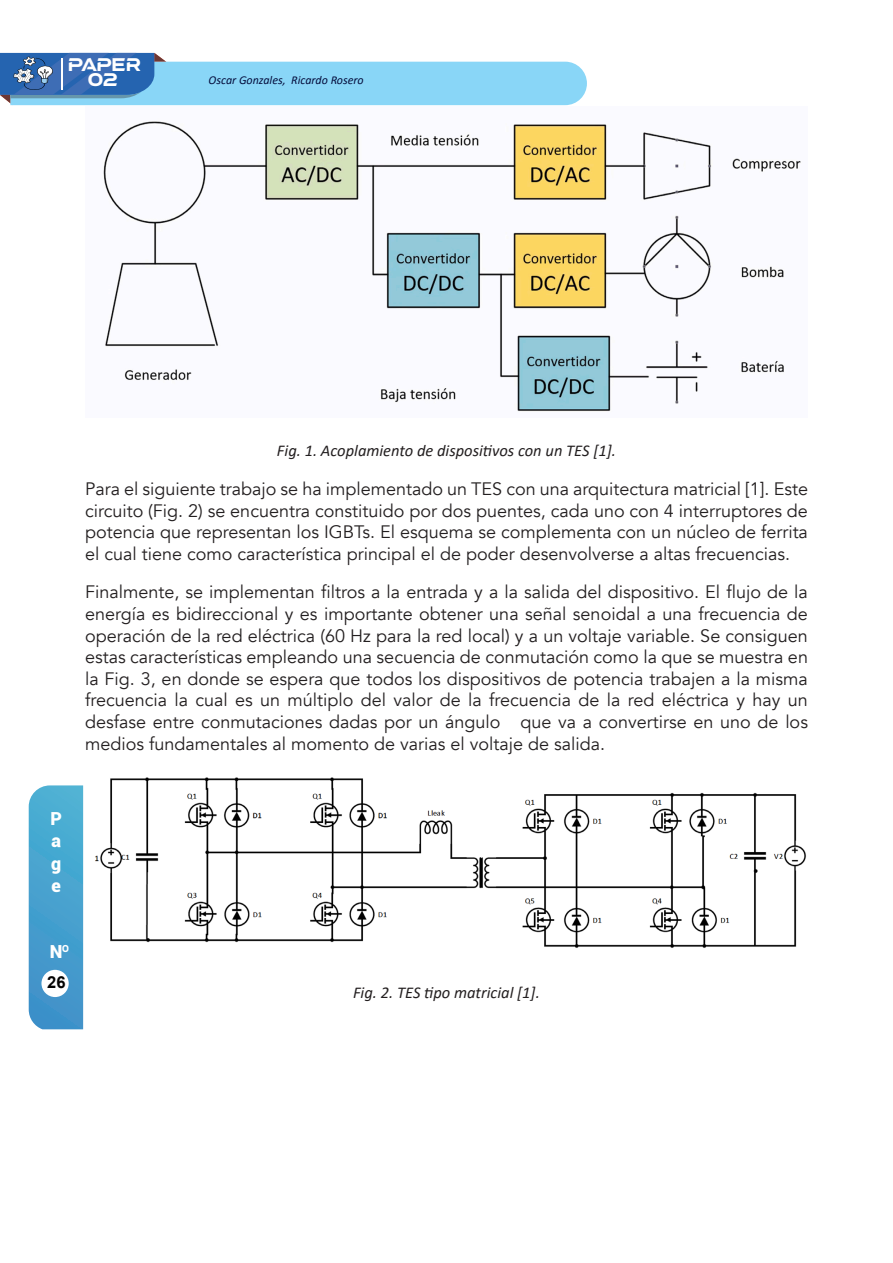
<style>
.page{position:relative;width:893px;height:1263px;background:#fff}
.page>*{position:absolute;margin:0;border:0;box-sizing:border-box;transform-origin:0 0}
.t1{font:18px/21.6px "Avenir";color:#231f20;text-align:justify}
.t2{font:900 18px/22.5px "Roboto";color:#fff;text-align:justify}
.Titulo_de_grafico{font:italic 16.5px "Calibri";color:#231f20}
.t3{font:16.5px/15px "a Atmospheric";color:#fff;text-align:center}
.t4{font:700 16.5px "Arial";color:#030303}
.t5{font:italic 12px "Calibri";color:#050e3d}
</style>
<div class="page">
<svg style="left:0;top:53px;width:587px;height:52px;background:#87c4e7"></svg>
<svg style="left:29px;top:785px;width:54px;height:244px;background:#48a2cf"></svg>
<div style="left:41px;top:970px;width:28px;height:27px;background:#fff;border-radius:50%"></div>
<img style="left:103px;top:121px;width:698px;height:291px">
<img style="left:95px;top:777px;width:711px;height:171px">
<p class="t3" style="left:68px;top:58px;width:74px">PAPER<br>02</p>
<p class="t5" style="left:209px;top:71px;width:157px">Oscar Gonzales, Ricardo Rosero</p>
<p class="Titulo_de_grafico" style="left:277px;top:439px;width:340px">Fig. 1. Acoplamiento de dispositivos con un TES [1].</p>
<p class="t1" style="left:85px;top:478px;width:724px">Para el siguiente trabajo se ha implementado un TES con una arquitectura matricial [1]. Este circuito (Fig. 2) se encuentra constituido por dos puentes, cada uno con 4 interruptores de potencia que representan los IGBTs. El esquema se complementa con un núcleo de ferrita el cual tiene como característica principal el de poder desenvolverse a altas frecuencias.</p>
<p class="t1" style="left:85px;top:582px;width:724px">Finalmente, se implementan filtros a la entrada y a la salida del dispositivo. El flujo de la energía es bidireccional y es importante obtener una señal senoidal a una frecuencia de operación de la red eléctrica (60 Hz para la red local) y a un voltaje variable. Se consiguen estas características empleando una secuencia de conmutación como la que se muestra en la Fig. 3, en donde se espera que todos los dispositivos de potencia trabajen a la misma frecuencia la cual es un múltiplo del valor de la frecuencia de la red eléctrica y hay un desfase entre conmutaciones dadas por un ángulo que va a convertirse en uno de los medios fundamentales al momento de varias el voltaje de salida.</p>
<p class="t2" style="left:51px;top:806px;width:13px">P a g e</p>
<p class="t2" style="left:50px;top:939px;width:22px">Nº</p>
<p class="t4" style="left:47px;top:971px;width:20px">26</p>
<p class="Titulo_de_grafico" style="left:353px;top:981px;width:188px">Fig. 2. TES tipo matricial [1].</p>
</div>
